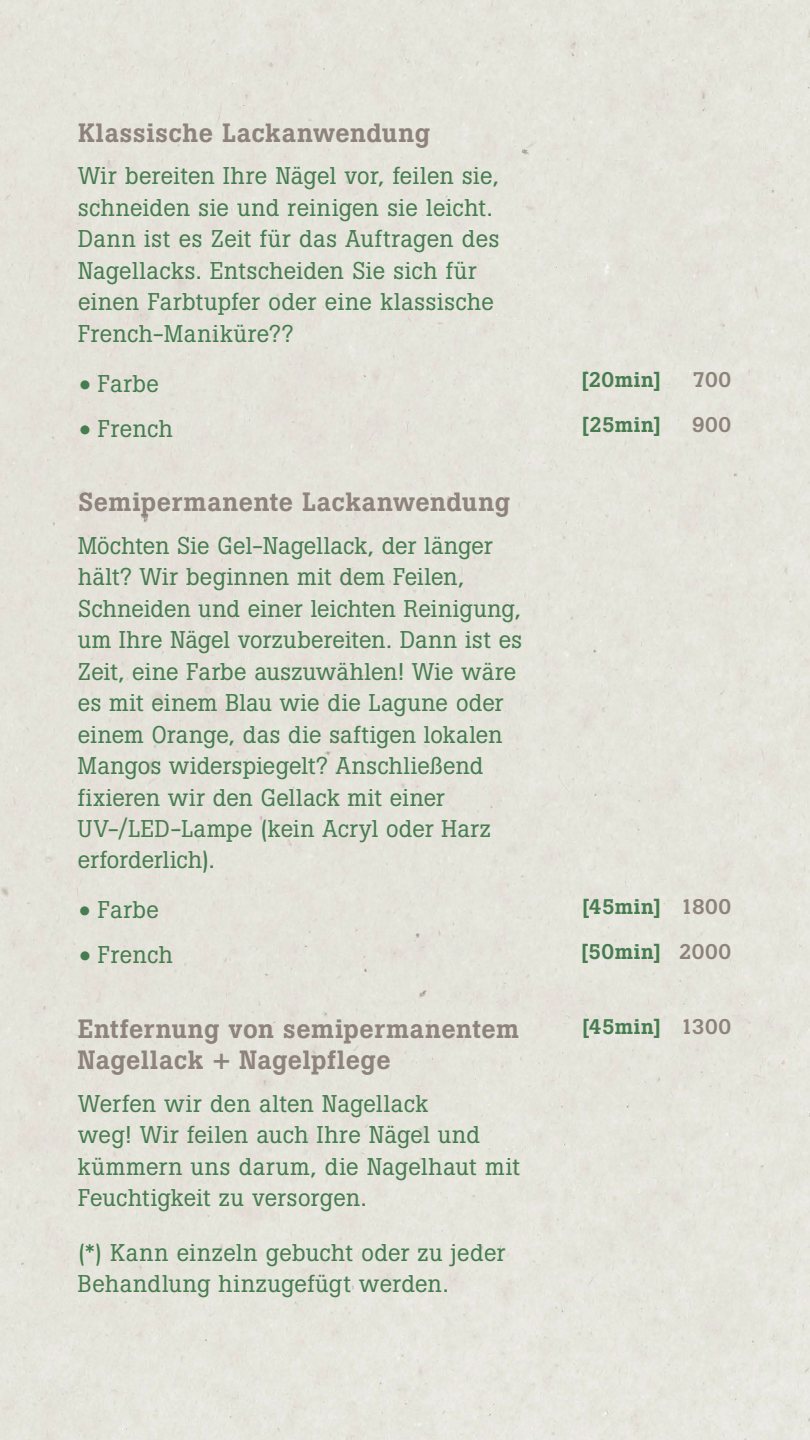
<style>
.page{position:relative;width:810px;height:1440px;background:#fff}
.page>*{position:absolute;margin:0;border:0;box-sizing:border-box;transform-origin:0 0}
.t1{font:500 26.25px/31.5px "Boton";letter-spacing:.02em;color:#8e837c}
.t2{font:24px/31.5px "Boton";letter-spacing:.015em;color:#477c50}
.t3{font:500 21px "Boton";letter-spacing:.03em;color:#477c50}
.t4{font:500 21px "Boton";letter-spacing:.03em;color:#8e837c}
.s1{font-family:"Lato"}
.s2{color:#8e837c}
</style>
<div class="page">
<p class="t1" style="left:78px;top:117px;width:354px">Klassische Lackanwendung</p>
<p class="t2" style="left:78px;top:160px;width:423px">Wir bereiten Ihre Nägel vor, feilen sie, schneiden sie und reinigen sie leicht.<br>Dann ist es Zeit für das Auftragen des Nagellacks. Entscheiden Sie sich für einen Farbtupfer oder eine klassische French-Maniküre??</p>
<p class="t2" style="left:78px;top:367px;width:82px"><span class="s1">•</span> Farbe</p>
<p class="t3" style="left:581px;top:367px;width:82px">[20min]</p>
<p class="t4" style="left:693px;top:367px;width:40px">700</p>
<p class="t2" style="left:78px;top:412px;width:96px"><span class="s1">•</span> French</p>
<p class="t3" style="left:582px;top:412px;width:81px">[25min]</p>
<p class="t4" style="left:692px;top:412px;width:41px">900</p>
<p class="t1" style="left:78px;top:486px;width:434px">Semipermanente Lackanwendung</p>
<p class="t2" style="left:78px;top:529px;width:446px">Möchten Sie Gel-Nagellack, der länger hält? Wir beginnen mit dem Feilen, Schneiden und einer leichten Reinigung, um Ihre Nägel vorzubereiten. Dann ist es Zeit, eine Farbe auszuwählen! Wie wäre es mit einem Blau wie die Lagune oder einem Orange, das die saftigen lokalen Mangos widerspiegelt? Anschließend fixieren wir den Gellack mit einer UV-/LED-Lampe (kein Acryl oder Harz erforderlich).</p>
<p class="t2" style="left:78px;top:894px;width:82px"><span class="s1">•</span> Farbe</p>
<p class="t3" style="left:582px;top:894px;width:151px">[45min] <span class="s2">1800</span></p>
<p class="t2" style="left:78px;top:939px;width:96px"><span class="s1">•</span> French</p>
<p class="t3" style="left:581px;top:939px;width:152px">[50min] <span class="s2">2000</span></p>
<p class="t1" style="left:78px;top:1013px;width:443px">Entfernung von semipermanentem<br>Nagellack + Nagelpflege</p>
<p class="t2" style="left:78px;top:1088px;width:443px">Werfen wir den alten Nagellack<br>weg! Wir feilen auch Ihre Nägel und kümmern uns darum, die Nagelhaut mit<br>Feuchtigkeit zu versorgen.</p>
<p class="t2" style="left:78px;top:1237px;width:429px">(*) Kann einzeln gebucht oder zu jeder<br>Behandlung hinzugefügt werden.</p>
<p class="t3" style="left:582px;top:1014px;width:151px">[45min] <span class="s2">1300</span></p>
</div>
